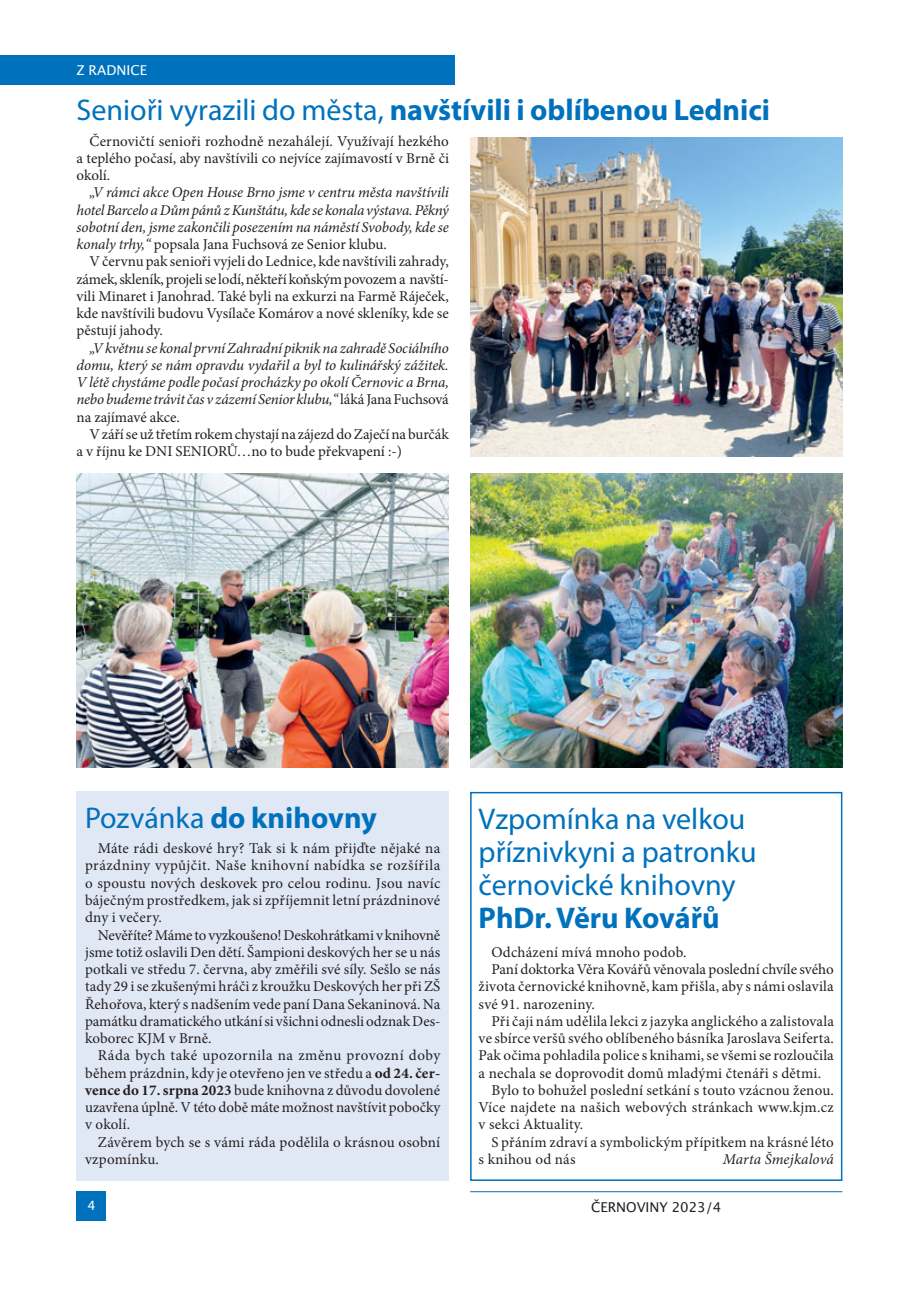
<style>
.page{position:relative;width:919px;height:1289px;background:#fff}
.page>*{position:absolute;margin:0;border:0;box-sizing:border-box;transform-origin:0 0}
.t1{font:700 30px "Myriad Pro";color:#0071bc}
.t2{font:30px/33px "Myriad Pro";color:#0071bc}
.t3{font:15px/17.2px "Minion Pro";letter-spacing:.005em;color:#231f20;text-align:justify}
.t4{font:italic 15px/17.2px "Minion Pro";letter-spacing:-.005em;color:#231f20;text-align:justify}
.t5{font:14.25px "Myriad Pro";color:#fff}
.t6{font:13.5px "Lucida Grande";color:#231f20}
.t7{font:13.5px "Lucida Grande";color:#fff}
.s1{font-weight:400}
.s2{font-style:normal}
.s3{font-weight:700}
</style>
<div class="page">
<div style="left:77px;top:792px;width:372px;height:388px;background:#e0e7f5"></div>
<div style="left:470px;top:792px;width:372px;height:388px;border:2px solid #0071bc"></div>
<hr style="left:470px;top:1191px;width:372px;height:1px;background:#0071bc">
<div style="left:77px;top:1191px;width:29px;height:29px;background:#0071bc"></div>
<div style="left:0;top:55px;width:455px;height:30px;background:#0071bc"></div>
<img style="left:470px;top:138px;width:372px;height:318px">
<img style="left:77px;top:473px;width:372px;height:294px">
<img style="left:470px;top:473px;width:372px;height:294px">
<p class="t7" style="left:77px;top:63px;width:72px">Z RADNICE</p>
<h1 class="t1" style="left:77px;top:99px;width:695px"><span class="s1">Senioři vyrazili do města,</span> navštívili i oblíbenou Lednici</h1>
<p class="t3" style="left:77px;top:133px;width:374px;text-indent:13px">Černovičtí senioři rozhodně nezahálejí. Využívají hezkého a teplého počasí, aby navštívili co nejvíce zajímavostí v Brně či okolí.</p>
<p class="t4" style="left:77px;top:185px;width:374px;text-indent:13px">„V rámci akce Open House Brno jsme v centru města navštívili hotel Barcelo a Dům pánů z Kunštátu, kde se konala výstava. Pěkný sobotní den, jsme zakončili posezením na náměstí Svobody, kde se konaly trhy,“ <span class="s2">popsala Jana Fuchsová ze Senior klubu.</span></p>
<p class="t3" style="left:77px;top:254px;width:374px;text-indent:13px">V červnu pak senioři vyjeli do Lednice, kde navštívili zahrady, zámek, skleník, projeli se lodí, někteří koňským povozem a navští&shy;vili Minaret i Janohrad. Také byli na exkurzi na Farmě Ráječek, kde navštívili budovu Vysílače Komárov a nové skleníky, kde se pěstují jahody.</p>
<p class="t4" style="left:77px;top:340px;width:374px;text-indent:13px">„V květnu se konal první Zahradní piknik na zahradě Sociálního domu, který se nám opravdu vydařil a byl to kulinářský zážitek.<br>V létě chystáme podle počasí procházky po okolí Černovic a Brna, nebo budeme trávit čas v zázemí Senior klubu,“<span class="s2">láká Jana Fuchsová na zajímavé akce.</span></p>
<p class="t3" style="left:77px;top:427px;width:374px;text-indent:13px">V září se už třetím rokem chystají na zájezd do Zaječí na burčák a v říjnu ke DNI SENIORŮ…no to bude překvapení :-)</p>
<h1 class="t1" style="left:85px;top:806px;width:293px"><span class="s1">Pozvánka</span> do knihovny</h1>
<p class="t3" style="left:85px;top:841px;width:357px;text-indent:13px">Máte rádi deskové hry? Tak si k nám přijďte nějaké na prázdniny vypůjčit. Naše knihovní nabídka se rozšířila o spoustu nových deskovek pro celou rodinu. Jsou navíc báječným prostředkem, jak si zpříjemnit letní prázdninové dny i večery.</p>
<p class="t3" style="left:85px;top:927px;width:357px;text-indent:13px">Nevěříte? Máme to vyzkoušeno! Deskohrátkami v knihovně jsme totiž oslavili Den dětí. Šampioni deskových her se u nás potkali ve středu 7. června, aby změřili své síly. Sešlo se nás tady 29 i se zkušenými hráči z kroužku Deskových her při ZŠ Řehořova, který s nadšením vede paní Dana Sekaninová. Na památku dramatického utkání si všichni odnesli odznak Des&shy;koborec KJM v Brně.</p>
<p class="t3" style="left:85px;top:1048px;width:357px;text-indent:13px">Ráda bych také upozornila na změnu provozní doby během prázdnin, kdy je otevřeno jen ve středu a <span class="s3">od 24. čer&shy;vence do 17. srpna 2023</span> bude knihovna z důvodu dovolené uzavřena úplně. V této době máte možnost navštívit pobočky v okolí.</p>
<p class="t3" style="left:85px;top:1134px;width:356px;text-indent:13px">Závěrem bych se s vámi ráda podělila o krásnou osobní vzpomínku.</p>
<h1 class="t2" style="left:478px;top:805px;width:279px">Vzpomínka na velkou příznivkyni a patronku černovické knihovny</h1>
<h1 class="t1" style="left:478px;top:906px;width:242px">PhDr. Věru Kovářů</h1>
<p class="t3" style="left:491px;top:944px;width:197px">Odcházení mívá mnoho podob.</p>
<p class="t3" style="left:491px;top:961px;width:344px">Paní doktorka Věra Kovářů věnovala poslední chvíle svého</p>
<p class="t3" style="left:478px;top:979px;width:356px">života černovické knihovně, kam přišla, aby s námi oslavila</p>
<p class="t3" style="left:478px;top:996px;width:118px">své 91. narozeniny.</p>
<p class="t3" style="left:491px;top:1013px;width:344px">Při čaji nám udělila lekci z jazyka anglického a zalistovala</p>
<p class="t3" style="left:478px;top:1030px;width:357px">ve sbírce veršů svého oblíbeného básníka Jaroslava Seiferta.</p>
<p class="t3" style="left:478px;top:1048px;width:356px">Pak očima pohladila police s knihami, se všemi se rozloučila</p>
<p class="t3" style="left:478px;top:1065px;width:344px">a nechala se doprovodit domů mladými čtenáři s dětmi.</p>
<p class="t3" style="left:491px;top:1082px;width:344px">Bylo to bohužel poslední setkání s touto vzácnou ženou.</p>
<p class="t3" style="left:478px;top:1099px;width:357px">Více najdete na našich webových stránkach www.kjm.cz</p>
<p class="t3" style="left:478px;top:1117px;width:106px">v sekci Aktuality.</p>
<p class="t3" style="left:491px;top:1134px;width:344px">S přáním zdraví a symbolickým přípitkem na krásné léto</p>
<p class="t3" style="left:478px;top:1151px;width:98px">s knihou od nás</p>
<p class="t4" style="left:722px;top:1151px;width:113px">Marta Šmejkalová</p>
<p class="t5" style="left:88px;top:1199px;width:9px">4</p>
<p class="t6" style="left:591px;top:1198px;width:132px">ČERNOVINY 2023/4</p>
</div>
